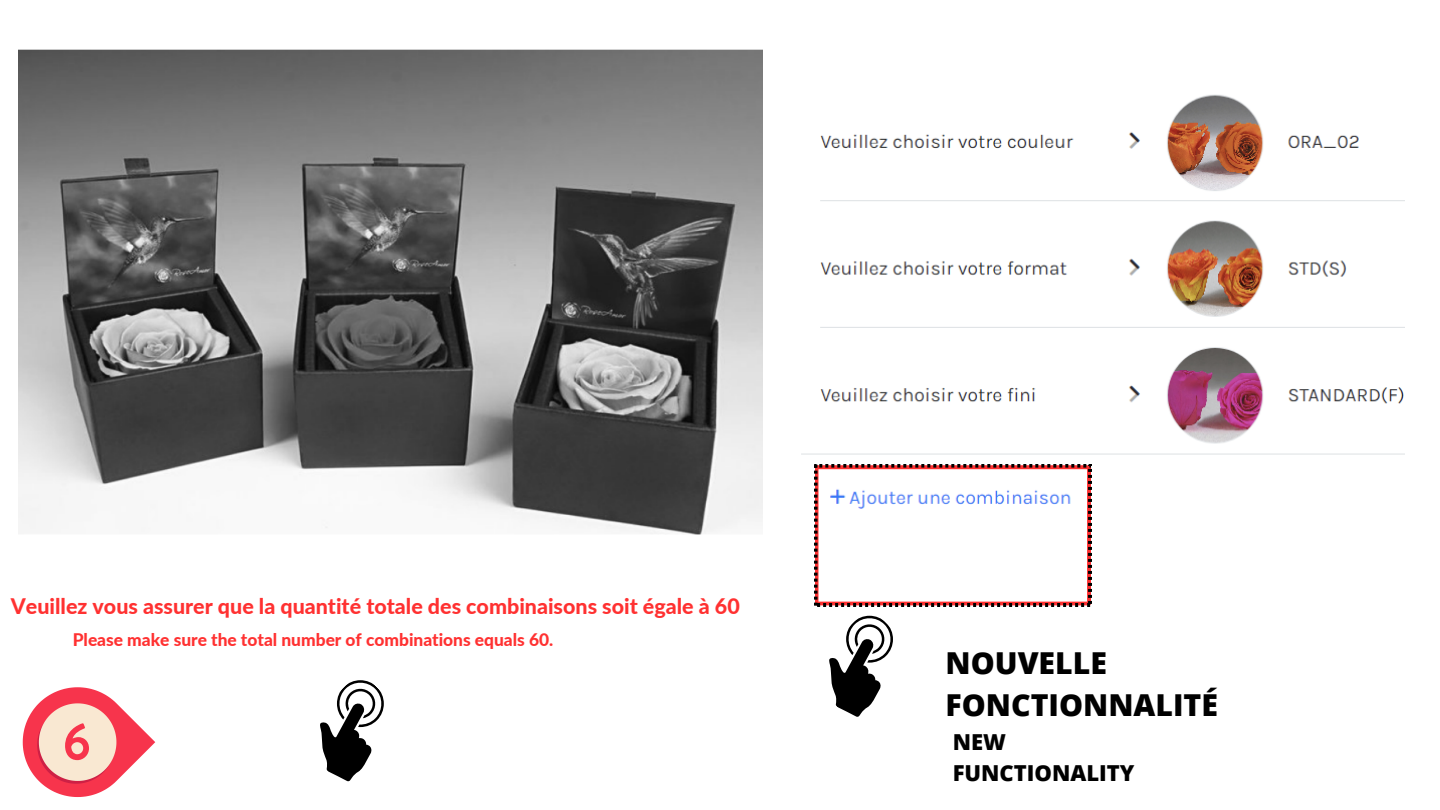
<style>
.page{position:relative;width:1440px;height:810px;background:#fff}
.page>*{position:absolute;margin:0;border:0;box-sizing:border-box;transform-origin:0 0}
.t1{font:800 30.2px/42px "Open Sans";color:#000}
.t2{font:800 22px/30.6px "Open Sans";color:#000}
.t3{font:800 21.5px "Lato";color:#ff3131}
.t4{font:800 17.4px "Lato";color:#ff3131}
</style>
<div class="page">
<img style="left:19px;top:49px;width:744px;height:486px">
<img style="left:801px;top:94px;width:603px;height:441px">
<svg style="left:809px;top:465px;width:282px;height:252px"></svg>
<svg style="left:22px;top:687px;width:133px;height:110px"></svg>
<svg style="left:320px;top:680px;width:64px;height:102px"></svg>
<p class="t3" style="left:11px;top:593px;width:730px">Veuillez vous assurer que la quantité totale des combinaisons soit égale à 60</p>
<p class="t4" style="left:73px;top:629px;width:482px">Please make sure the total number of combinations equals 60.</p>
<p class="t1" style="left:946px;top:642px;width:274px">NOUVELLE<br>FONCTIONNALITÉ</p>
<p class="t2" style="left:953px;top:726px;width:183px">NEW<br>FUNCTIONALITY</p>
</div>
